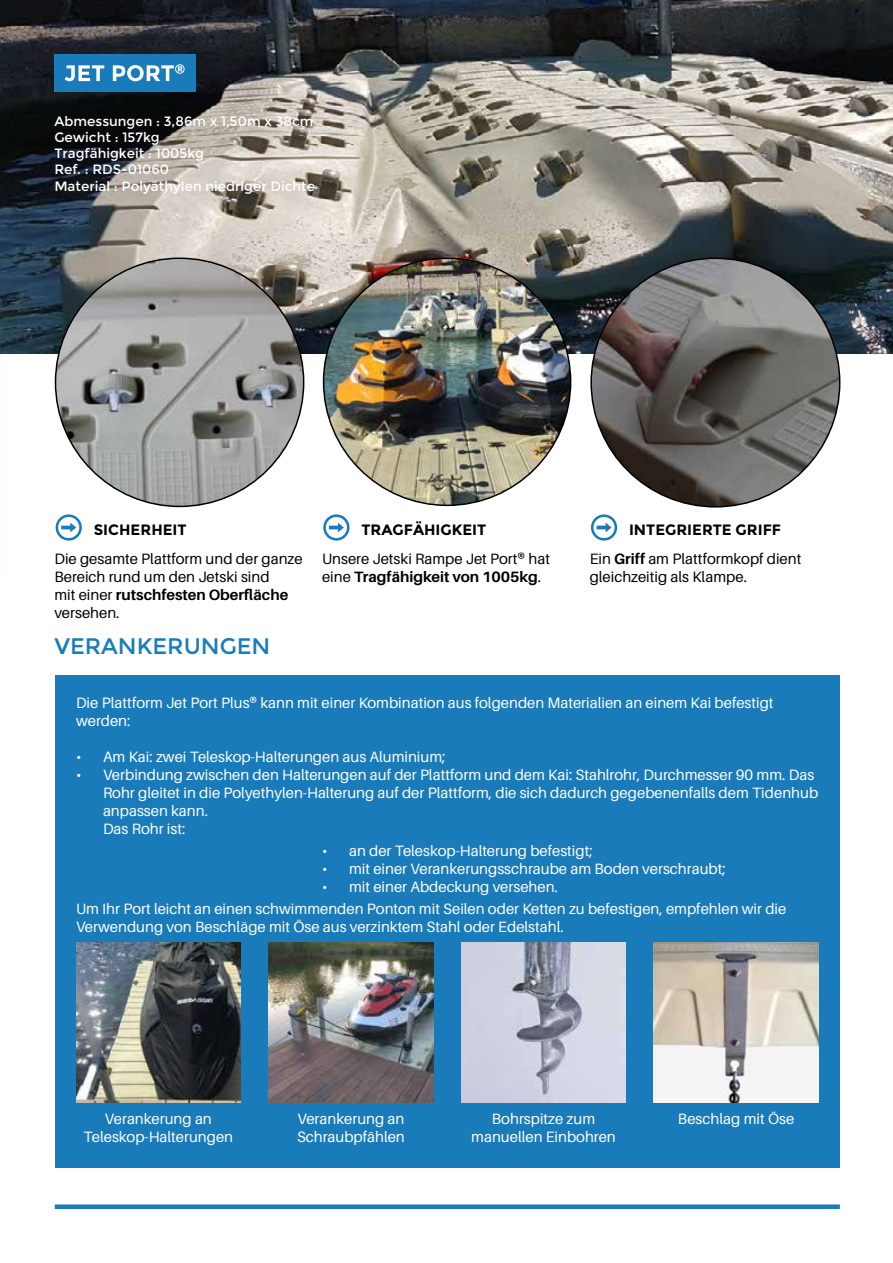
<style>
.page{position:relative;width:893px;height:1263px;background:#fff}
.page>*{position:absolute;margin:0;border:0;box-sizing:border-box;transform-origin:0 0}
.t1{font:22.5px "Montserrat";color:#1a7bba}
.t2{font:15px/18px "Aileron";color:#fff}
.t3{font:15px/18px "Aileron";color:#000}
.t4{font:700 15px "Montserrat";color:#000}
.t5{font:13.5px/16.2px "Montserrat";color:#fff}
.s1{font-weight:700}
</style>
<div class="page">
<img style="left:0;top:0;width:893px;height:353px">
<div style="left:54px;top:54px;width:141px;height:38px;background:#1a7bba"></div>
<svg style="left:65px;top:64px;width:120px;height:17px"></svg>
<svg style="left:61px;top:523px;width:15px;height:9px"></svg>
<div style="left:56px;top:514px;width:26px;height:27px;border:3px solid #197bba;border-radius:50%"></div>
<svg style="left:597px;top:523px;width:14px;height:9px"></svg>
<div style="left:591px;top:514px;width:26px;height:27px;border:3px solid #197bba;border-radius:50%"></div>
<svg style="left:329px;top:523px;width:15px;height:9px"></svg>
<div style="left:323px;top:514px;width:26px;height:27px;border:3px solid #197bba;border-radius:50%"></div>
<div style="left:55px;top:675px;width:785px;height:493px;background:#1a7bba"></div>
<img style="left:654px;top:942px;width:164px;height:160px">
<img style="left:461px;top:942px;width:165px;height:160px">
<img style="left:324px;top:258px;width:247px;height:247px;border-radius:124px">
<img style="left:591px;top:258px;width:249px;height:249px;border-radius:124px">
<img style="left:56px;top:258px;width:248px;height:248px;border-radius:124px">
<img style="left:76px;top:942px;width:165px;height:160px">
<img style="left:269px;top:942px;width:164px;height:160px">
<div style="left:55px;top:1204px;width:785px;height:5px;background:#1a7bba"></div>
<p class="t5" style="left:54px;top:113px;width:261px">Abmessungen : 3,86m x 1,50m x 38cm<br>Gewicht : 157kg<br>Tragfähigkeit : 1005kg<br>Ref. : RDS</p>
<p class="t5" style="left:54px;top:162px;width:262px;text-indent:67px">-01060<br>Material : Polyäthylen niedriger Dichte</p>
<p class="t4" style="left:94px;top:520px;width:94px">SICHERHEIT</p>
<p class="t4" style="left:361px;top:520px;width:126px">TRAGFÄHIGKEIT</p>
<p class="t4" style="left:629px;top:520px;width:154px">INTEGRIERTE GRIFF</p>
<p class="t3" style="left:322px;top:550px;width:229px">Unsere Jetski Rampe Jet Port® hat eine <span class="s1">Tragfähigkeit von 1005kg</span>.</p>
<p class="t3" style="left:54px;top:550px;width:250px">Die gesamte Plattform und der ganze<br>Bereich rund um den Jetski sind<br>mit einer <span class="s1">rutschfesten Oberfläche </span>versehen.</p>
<p class="t3" style="left:590px;top:550px;width:213px">Ein <span class="s1">Griff</span> am Plattformkopf dient gleichzeitig als Klampe.</p>
<h1 class="t1" style="left:54px;top:633px;width:18px">VERANKERUNGEN</h1>
<p class="t2" style="left:76px;top:694px;width:699px">Die Plattform Jet Port Plus® kann mit einer Kombination aus folgenden Materialien an einem Kai befestigt werden:</p>
<p class="t2" style="left:76px;top:748px;width:371px">• Am Kai: zwei Teleskop-Halterungen aus Aluminium;</p>
<p class="t2" style="left:103px;top:766px;width:717px;text-indent:-27px">• Verbindung zwischen den Halterungen auf der Plattform und dem Kai: Stahlrohr, Durchmesser 90 mm. Das Rohr gleitet in die Polyethylen-Halterung auf der Plattform, die sich dadurch gegebenenfalls dem Tidenhub anpassen kann.<br>Das Rohr ist:</p>
<p class="t2" style="left:322px;top:842px;width:272px">• an der Teleskop-Halterung befestigt;</p>
<p class="t2" style="left:322px;top:860px;width:405px">• mit einer Verankerungsschraube am Boden verschraubt;</p>
<p class="t2" style="left:322px;top:878px;width:237px">• mit einer Abdeckung versehen.</p>
<p class="t2" style="left:76px;top:900px;width:712px">Um Ihr Port leicht an einen schwimmenden Ponton mit Seilen oder Ketten zu befestigen, empfehlen wir die<br>Verwendung von Beschläge mit Öse aus verzinktem Stahl oder Edelstahl.</p>
<p class="t2" style="left:84px;top:1110px;width:151px;text-align:center">Verankerung an<br>Teleskop-Halterungen</p>
<p class="t2" style="left:297px;top:1110px;width:109px">Verankerung an<br>Schraubpfählen</p>
<p class="t2" style="left:471px;top:1110px;width:146px;text-align:center">Bohrspitze zum manuellen Einbohren</p>
<p class="t2" style="left:678px;top:1110px;width:118px">Beschlag mit Öse</p>
</div>
